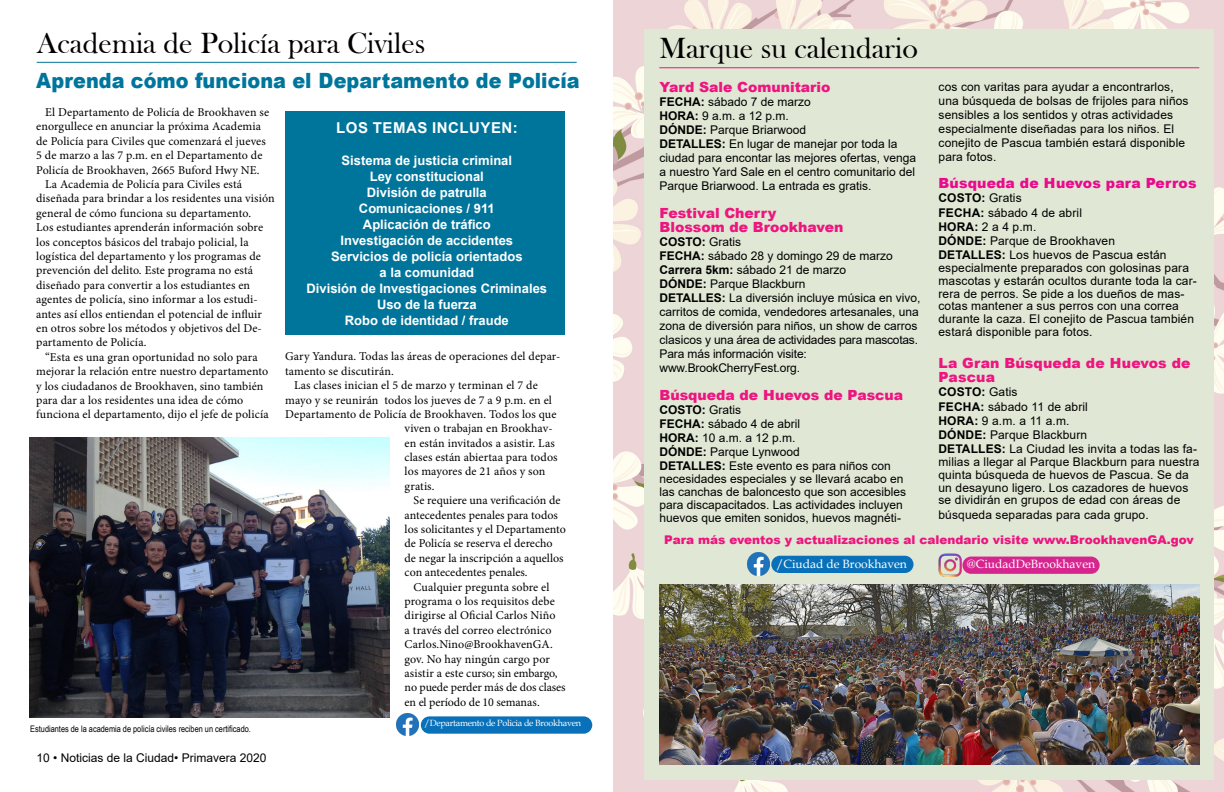
<style>
.page{position:relative;width:1224px;height:792px;background:#fff}
.page>*{position:absolute;margin:0;border:0;box-sizing:border-box;transform-origin:0 0}
.t1{font:30px "Bask Old Face";color:#000}
.t2{font:900 21px "Arial";color:#00759c;scale:.92 1}
.t3{font:700 15px "Arial";letter-spacing:.035em;color:#fff}
.t4{font:900 14px/14px "Arial";color:#ed157f}
.t5{font:900 14px "Arial";letter-spacing:.01em;color:#ea0a8c}
.t6{font:700 13px/16px "Arial";color:#fff;text-align:center}
.t7{font:12px/14px "Arial";letter-spacing:.01em;color:#000}
.t8{font:12px "Minion Pro";letter-spacing:.01em;color:#000}
.t9{font:900 12px "Arial";color:#ed157f}
.t10{font:12px "Minion Pro";letter-spacing:-.01em;color:#000}
.t11{font:12px "Book Antiqua";color:#fff}
.t12{font:9px "Arial Narrow";color:#000}
.t13{font:9px "Book Antiqua";letter-spacing:-.03em;color:#fff}
.s1{font-weight:700}
</style>
<div class="page">
<img style="left:614px;top:0;width:610px;height:792px">
<div style="left:645px;top:29px;width:569px;height:750px;background:#e1e7d5"></div>
<hr style="left:659px;top:67px;width:540px;height:1px;background:#ed157f">
<img style="left:660px;top:584px;width:539px;height:180px">
<hr style="left:37px;top:62px;width:540px;height:1px;background:#00759c">
<img style="left:748px;top:553px;width:22px;height:22px">
<div style="left:771px;top:556px;width:143px;height:17px;background:#0871ba;border-radius:9px"></div>
<img style="left:939px;top:554px;width:22px;height:22px">
<div style="left:962px;top:557px;width:138px;height:17px;background:#d7258f;border-radius:9px"></div>
<img style="left:29px;top:438px;width:360px;height:280px">
<div style="left:285px;top:112px;width:279px;height:223px;background:#00759c"></div>
<img style="left:396px;top:714px;width:23px;height:22px">
<div style="left:421px;top:716px;width:171px;height:18px;background:#0871ba;border-radius:9px"></div>
<h1 class="t1" style="left:37px;top:26px;width:390px">Academia de Policía para Civiles</h1>
<h1 class="t1" style="left:659px;top:32px;width:260px">Marque su calendario</h1>
<h2 class="t2" style="left:36px;top:65px;width:592px">Aprenda cómo funciona el Departamento de Policía</h2>
<p class="t8" style="left:45px;top:104px;width:226px">El Departamento de Policía de Brookhaven se</p>
<p class="t8" style="left:36px;top:119px;width:227px">enorgullece en anunciar la próxima Academia</p>
<p class="t8" style="left:36px;top:133px;width:231px">de Policía para Civiles que comenzará el jueves</p>
<p class="t8" style="left:36px;top:147px;width:228px">5 de marzo a las 7 p.m. en el Departamento de</p>
<p class="t8" style="left:36px;top:162px;width:225px">Policía de Brookhaven, 2665 Buford Hwy NE.</p>
<p class="t8" style="left:45px;top:176px;width:198px">La Academia de Policía para Civiles está</p>
<p class="t8" style="left:36px;top:191px;width:240px">diseñada para brindar a los residentes una visión</p>
<p class="t8" style="left:36px;top:205px;width:216px">general de cómo funciona su departamento.</p>
<p class="t8" style="left:36px;top:219px;width:228px">Los estudiantes aprenderán información sobre</p>
<p class="t8" style="left:36px;top:234px;width:214px">los conceptos básicos del trabajo policial, la</p>
<p class="t8" style="left:36px;top:248px;width:226px">logística del departamento y los programas de</p>
<p class="t8" style="left:36px;top:263px;width:218px">prevención del delito. Este programa no está</p>
<p class="t8" style="left:36px;top:277px;width:215px">diseñado para convertir a los estudiantes en</p>
<p class="t8" style="left:36px;top:291px;width:223px">agentes de policía, sino informar a los estudi-</p>
<p class="t8" style="left:36px;top:306px;width:227px">antes así ellos entiendan el potencial de influir</p>
<p class="t8" style="left:36px;top:320px;width:227px">en otros sobre los métodos y objetivos del De-</p>
<p class="t8" style="left:36px;top:335px;width:112px">partamento de Policía.</p>
<p class="t8" style="left:45px;top:349px;width:214px">“Esta es una gran oportunidad no solo para</p>
<p class="t8" style="left:36px;top:363px;width:234px">mejorar la relación entre nuestro departamento</p>
<p class="t8" style="left:36px;top:378px;width:229px">y los ciudadanos de Brookhaven, sino también</p>
<p class="t8" style="left:36px;top:392px;width:209px">para dar a los residentes una idea de cómo</p>
<p class="t8" style="left:36px;top:407px;width:234px">funciona el departamento, dijo el jefe de policía</p>
<p class="t12" style="left:30px;top:722px;width:222px">Estudiantes de la academia de policía civiles reciben un certificado.</p>
<p class="t7" style="left:37px;top:751px;width:231px">10 • Noticias de la Ciudad• Primavera 2020</p>
<p class="t3" style="left:336px;top:117px;width:183px">LOS TEMAS INCLUYEN:</p>
<p class="t6" style="left:307px;top:152px;width:242px">Sistema de justicia criminal<br>Ley constitucional<br>División de patrulla<br>Comunicaciones / 911<br>Aplicación de tráfico<br>Investigación de accidentes<br>Servicios de policía orientados<br>a la comunidad<br>División de Investigaciones Criminales<br>Uso de la fuerza<br>Robo de identidad / fraude</p>
<p class="t8" style="left:285px;top:348px;width:277px">Gary Yandura. Todas las áreas de operaciones del depar-</p>
<p class="t8" style="left:285px;top:363px;width:110px">tamento se discutirán.</p>
<p class="t8" style="left:294px;top:377px;width:245px">Las clases inician el 5 de marzo y terminan el 7 de</p>
<p class="t8" style="left:285px;top:392px;width:268px">mayo y se reunirán todos los jueves de 7 a 9 p.m. en el</p>
<p class="t8" style="left:285px;top:406px;width:273px">Departamento de Policía de Brookhaven. Todos los que</p>
<p class="t8" style="left:405px;top:420px;width:150px">viven o trabajan en Brookhav-</p>
<p class="t8" style="left:405px;top:435px;width:152px">en están invitados a asistir. Las</p>
<p class="t8" style="left:405px;top:449px;width:155px">clases están abiertaa para todos</p>
<p class="t8" style="left:405px;top:464px;width:142px">los mayores de 21 años y son</p>
<p class="t8" style="left:405px;top:478px;width:31px">gratis.</p>
<p class="t8" style="left:414px;top:492px;width:148px">Se requiere una verificación de</p>
<p class="t8" style="left:405px;top:507px;width:155px">antecedentes penales para todos</p>
<p class="t8" style="left:405px;top:521px;width:163px">los solicitantes y el Departamento</p>
<p class="t8" style="left:405px;top:536px;width:149px">de Policía se reserva el derecho</p>
<p class="t8" style="left:405px;top:550px;width:160px">de negar la inscripción a aquellos</p>
<p class="t8" style="left:405px;top:564px;width:125px">con antecedentes penales.</p>
<p class="t8" style="left:414px;top:579px;width:137px">Cualquier pregunta sobre el</p>
<p class="t8" style="left:405px;top:593px;width:152px">programa o los requisitos debe</p>
<p class="t8" style="left:405px;top:608px;width:152px">dirigirse al Oficial Carlos Niño</p>
<p class="t8" style="left:405px;top:622px;width:148px">a través del correo electrónico</p>
<p class="t8" style="left:405px;top:636px;width:150px">Carlos.Nino@BrookhavenGA.</p>
<p class="t8" style="left:405px;top:651px;width:147px">gov. No hay ningún cargo por</p>
<p class="t8" style="left:405px;top:665px;width:154px">asistir a este curso; sin embargo,</p>
<p class="t10" style="left:405px;top:680px;width:162px">no puede perder más de dos clases</p>
<p class="t10" style="left:405px;top:694px;width:137px">en el período de 10 semanas.</p>
<p class="t13" style="left:425px;top:717px;width:158px">/Departamento de Policia de Brookhaven</p>
<p class="t4" style="left:660px;top:79px;width:173px">Yard Sale Comunitario</p>
<p class="t7" style="left:660px;top:94px;width:258px"><span class="s1">FECHA:</span> sábado 7 de marzo<br><span class="s1">HORA:</span> 9 a.m. a 12 p.m.<br><span class="s1">DÓNDE:</span> Parque Briarwood<br><span class="s1">DETALLES:</span> En lugar de manejar por toda la ciudad para encontar las mejores ofertas, venga a nuestro Yard Sale en el centro comunitario del Parque Briarwood. La entrada es gratis.</p>
<p class="t4" style="left:660px;top:205px;width:185px">Festival Cherry<br>Blossom de Brookhaven</p>
<p class="t7" style="left:660px;top:234px;width:263px"><span class="s1">COSTO:</span> Gratis<br><span class="s1">FECHA:</span> sábado 28 y domingo 29 de marzo <span class="s1">Carrera 5km:</span> sábado 21 de marzo<br><span class="s1">DÓNDE:</span> Parque Blackburn<br><span class="s1">DETALLES:</span> La diversión incluye música en vivo, carritos de comida, vendedores artesanales, una zona de diversión para niños, un show de carros clasicos y una área de actividades para mascotas.<br>Para más información visite: www.BrookCherryFest.org.</p>
<p class="t4" style="left:660px;top:387px;width:245px">Búsqueda de Huevos de Pascua</p>
<p class="t7" style="left:660px;top:403px;width:248px;line-height:13.5px"><span class="s1">COSTO:</span> Gratis<br><span class="s1">FECHA:</span> sábado 4 de abril<br><span class="s1">HORA:</span> 10 a.m. a 12 p.m.<br><span class="s1">DÓNDE:</span> Parque Lynwood<br><span class="s1">DETALLES:</span> Este evento es para niños con necesidades especiales y se llevará acabo en las canchas de baloncesto que son accesibles para discapacitados. Las actividades incluyen huevos que emiten sonidos, huevos magnéti-</p>
<p class="t7" style="left:939px;top:79px;width:252px">cos con varitas para ayudar a encontrarlos, una búsqueda de bolsas de frijoles para niños sensibles a los sentidos y otras actividades especialmente diseñadas para los niños. El conejito de Pascua también estará disponible para fotos.</p>
<p class="t5" style="left:939px;top:173px;width:260px">Búsqueda de Huevos para Perros</p>
<p class="t7" style="left:939px;top:192px;width:260px;line-height:13.4px"><span class="s1">COSTO:</span> Gratis<br><span class="s1">FECHA:</span> sábado 4 de abril<br><span class="s1">HORA:</span> 2 a 4 p.m.<br><span class="s1">DÓNDE:</span> Parque de Brookhaven<br><span class="s1">DETALLES:</span> Los huevos de Pascua están especialmente preparados con golosinas para mascotas y estarán ocultos durante toda la car&shy;rera de perros. Se pide a los dueños de mas&shy;cotas mantener a sus perros con una correa durante la caza. El conejito de Pascua también estará disponible para fotos.</p>
<p class="t4" style="left:939px;top:356px;width:254px">La Gran Búsqueda de Huevos de<br>Pascua</p>
<p class="t7" style="left:939px;top:385px;width:262px;line-height:13.6px"><span class="s1">COSTO:</span> Gatis<br><span class="s1">FECHA:</span> sábado 11 de abril<br><span class="s1">HORA:</span> 9 a.m. a 11 a.m.<br><span class="s1">DÓNDE:</span> Parque Blackburn<br><span class="s1">DETALLES:</span> La Ciudad les invita a todas las fa&shy;milias a llegar al Parque Blackburn para nuestra quinta búsqueda de huevos de Pascua. Se da un desayuno ligero. Los cazadores de huevos se dividirán en grupos de edad con áreas de búsqueda separadas para cada grupo.</p>
<p class="t9" style="left:664px;top:531px;width:531px">Para más eventos y actualizaciones al calendario visite www.BrookhavenGA.gov</p>
<p class="t11" style="left:776px;top:555px;width:132px">/Ciudad de Brookhaven</p>
<p class="t11" style="left:967px;top:556px;width:130px">@CiudadDeBrookhaven</p>
</div>
